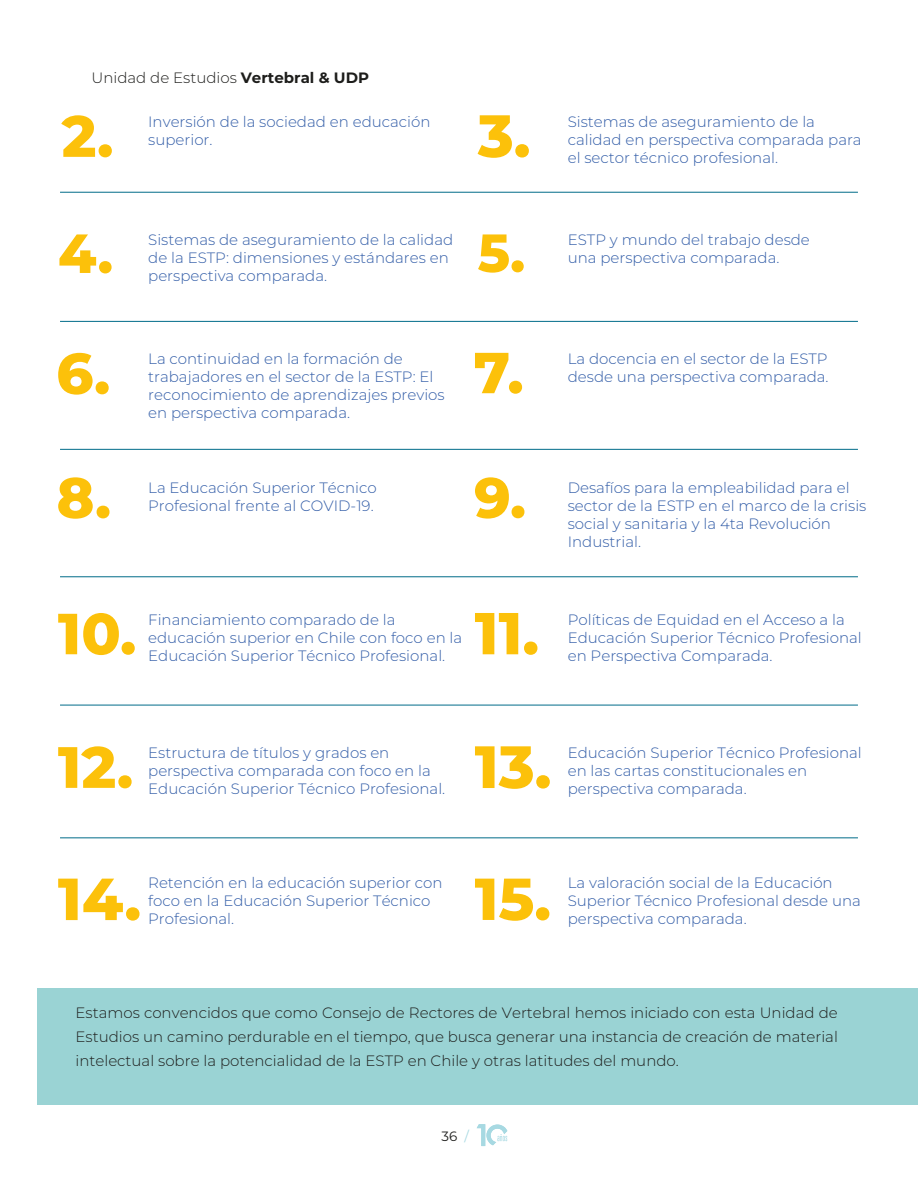
<style>
.page{position:relative;width:918px;height:1188px;background:#fff}
.page>*{position:absolute;margin:0;border:0;box-sizing:border-box;transform-origin:0 0}
.t1{font:300 15px/18px "Montserrat";color:#315ca7}
.t2{font:300 15px/24px "Montserrat";color:#1d1d1b;text-align:justify}
.t3{font:13.5px "Montserrat";color:#1d1d1b}
.s1{font-weight:700}
.s2{color:#a7d9e2}
</style>
<div class="page">
<svg style="left:477px;top:1124px;width:30px;height:22px"></svg>
<div style="left:38px;top:988px;width:880px;height:117px;background:#9ad3d4"></div>
<hr style="left:60px;top:838px;width:798px;height:1px;background:#006c89">
<hr style="left:60px;top:705px;width:798px;height:1px;background:#006c89">
<hr style="left:60px;top:577px;width:798px;height:1px;background:#006c89">
<hr style="left:60px;top:449px;width:798px;height:1px;background:#006c89">
<hr style="left:60px;top:321px;width:798px;height:1px;background:#006c89">
<hr style="left:60px;top:192px;width:798px;height:1px;background:#006c89">
<svg style="left:475px;top:879px;width:58px;height:42px"></svg>
<div style="left:536px;top:907px;width:13px;height:13px;background:#fcc10a;border-radius:50%"></div>
<svg style="left:58px;top:879px;width:65px;height:41px"></svg>
<div style="left:126px;top:907px;width:14px;height:14px;background:#fcc10a;border-radius:50%"></div>
<svg style="left:475px;top:746px;width:58px;height:43px"></svg>
<div style="left:536px;top:775px;width:14px;height:14px;background:#fcc10a;border-radius:50%"></div>
<svg style="left:478px;top:234px;width:31px;height:39px"></svg>
<div style="left:512px;top:260px;width:12px;height:12px;background:#fcc10a;border-radius:50%"></div>
<svg style="left:58px;top:353px;width:35px;height:42px"></svg>
<div style="left:96px;top:381px;width:13px;height:13px;background:#fcc10a;border-radius:50%"></div>
<svg style="left:475px;top:353px;width:33px;height:40px"></svg>
<div style="left:509px;top:381px;width:13px;height:13px;background:#fcc10a;border-radius:50%"></div>
<svg style="left:58px;top:477px;width:35px;height:42px"></svg>
<div style="left:97px;top:506px;width:13px;height:12px;background:#fcc10a;border-radius:50%"></div>
<svg style="left:475px;top:477px;width:34px;height:42px"></svg>
<div style="left:512px;top:506px;width:12px;height:12px;background:#fcc10a;border-radius:50%"></div>
<svg style="left:58px;top:614px;width:19px;height:40px"></svg>
<svg style="left:83px;top:613px;width:36px;height:42px"></svg>
<div style="left:122px;top:642px;width:13px;height:13px;background:#fcc10a;border-radius:50%"></div>
<svg style="left:475px;top:613px;width:43px;height:41px"></svg>
<div style="left:524px;top:642px;width:13px;height:13px;background:#fcc10a;border-radius:50%"></div>
<svg style="left:58px;top:746px;width:57px;height:42px"></svg>
<div style="left:118px;top:775px;width:14px;height:13px;background:#fcc10a;border-radius:50%"></div>
<svg style="left:59px;top:234px;width:37px;height:39px"></svg>
<div style="left:99px;top:261px;width:13px;height:12px;background:#fcc10a;border-radius:50%"></div>
<svg style="left:61px;top:115px;width:34px;height:42px"></svg>
<div style="left:99px;top:144px;width:13px;height:13px;background:#fcc10a;border-radius:50%"></div>
<svg style="left:478px;top:115px;width:34px;height:43px"></svg>
<div style="left:515px;top:144px;width:14px;height:14px;background:#fcc10a;border-radius:50%"></div>
<p class="t2" style="left:92px;top:65px;width:279px">Unidad de Estudios <span class="s1">Vertebral &amp; UDP</span></p>
<p class="t1" style="left:148px;top:112px;width:284px">Inversión de la sociedad en educación superior.</p>
<p class="t1" style="left:148px;top:230px;width:306px">Sistemas de aseguramiento de la calidad de la ESTP: dimensiones y estándares en perspectiva comparada.</p>
<p class="t1" style="left:568px;top:112px;width:295px">Sistemas de aseguramiento de la calidad en perspectiva comparada para el sector técnico profesional.</p>
<p class="t1" style="left:568px;top:230px;width:244px">ESTP y mundo del trabajo desde una perspectiva comparada.</p>
<p class="t1" style="left:148px;top:349px;width:298px">La continuidad en la formación de trabajadores en el sector de la ESTP: El reconocimiento de aprendizajes previos en perspectiva comparada.</p>
<p class="t1" style="left:568px;top:349px;width:262px">La docencia en el sector de la ESTP desde una perspectiva comparada.</p>
<p class="t1" style="left:148px;top:478px;width:230px">La Educación Superior Técnico<br>Profesional frente al COVID-19.</p>
<p class="t1" style="left:568px;top:478px;width:300px">Desafíos para la empleabilidad para el sector de la ESTP en el marco de la crisis social y sanitaria y la 4ta Revolución<br>Industrial.</p>
<p class="t1" style="left:148px;top:610px;width:316px">Financiamiento comparado de la educación superior en Chile con foco en la<br>Educación Superior Técnico Profesional.</p>
<p class="t1" style="left:568px;top:610px;width:296px">Políticas de Equidad en el Acceso a la<br>Educación Superior Técnico Profesional en Perspectiva Comparada.</p>
<p class="t1" style="left:148px;top:743px;width:299px">Estructura de títulos y grados en perspectiva comparada con foco en la<br>Educación Superior Técnico Profesional.</p>
<p class="t1" style="left:568px;top:743px;width:296px">Educación Superior Técnico Profesional en las cartas constitucionales en perspectiva comparada.</p>
<p class="t1" style="left:148px;top:873px;width:296px">Retención en la educación superior con foco en la Educación Superior Técnico<br>Profesional.</p>
<p class="t1" style="left:568px;top:873px;width:295px">La valoración social de la Educación<br>Superior Técnico Profesional desde una perspectiva comparada.</p>
<p class="t2" style="left:76px;top:1000px;width:764px">Estamos convencidos que como Consejo de Rectores de Vertebral hemos iniciado con esta Unidad de Estudios un camino perdurable en el tiempo, que busca generar una instancia de creación de material intelectual sobre la potencialidad de la ESTP en Chile y otras latitudes del mundo.</p>
<p class="t3" style="left:441px;top:1127px;width:29px">36 <span class="s2">/</span></p>
</div>
